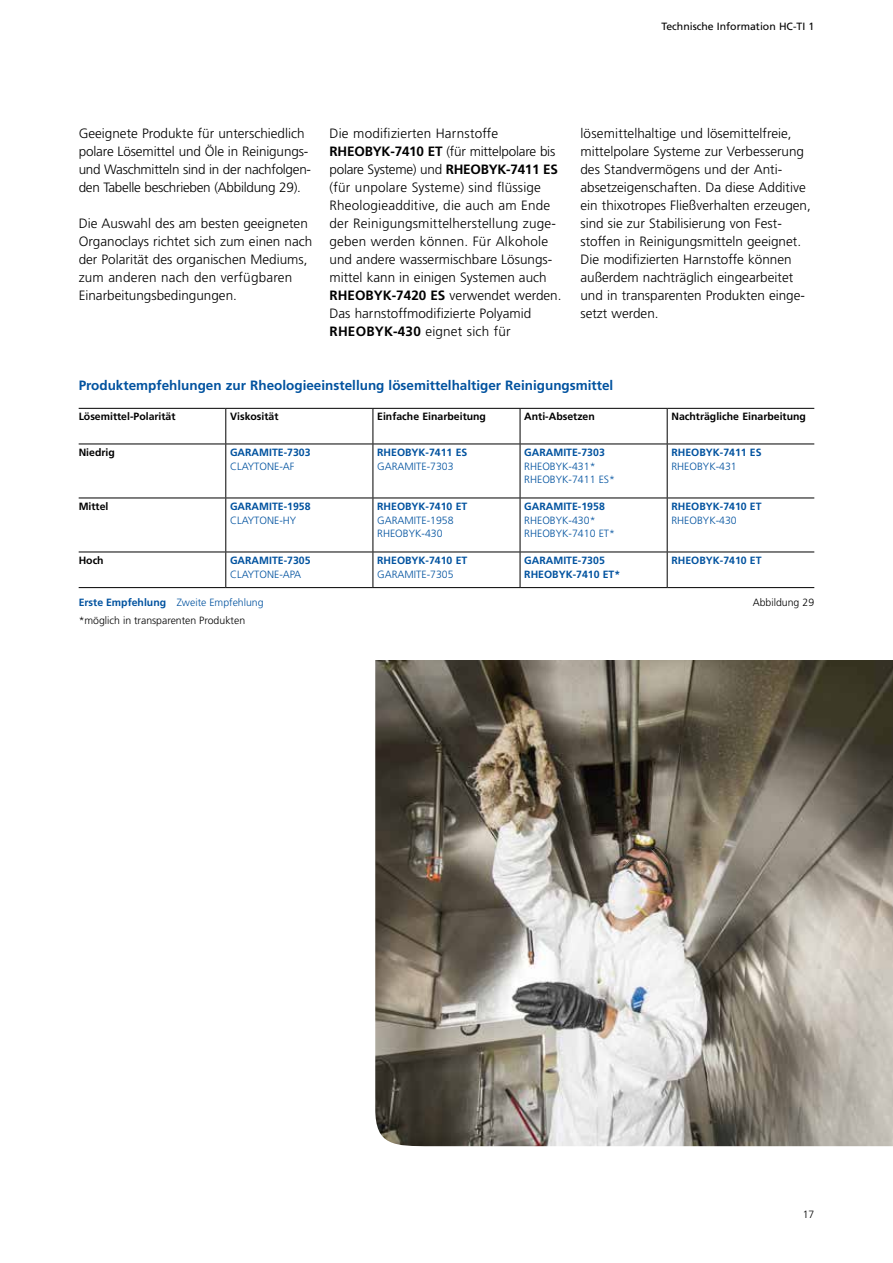
<style>
.page{position:relative;width:893px;height:1263px;background:#fff}
.page>*{position:absolute;margin:0;border:0;box-sizing:border-box;transform-origin:0 0}
.t1{font:300 13.5px/18px "Frutiger LT";color:#000}
.t2{font:700 13.5px "Frutiger LT";color:#00529f}
.t3{font:300 10.5px/13.5px "Frutiger LT";color:#00529f}
.t4{font:700 10.5px/13.5px "Frutiger LT";color:#00529f}
.t5{font:700 10.5px "Frutiger LT";color:#000}
.t6{font:300 10.5px "Frutiger LT";color:#000}
.t7{font:10.5px "Frutiger LT";color:#000}
.s1{font-weight:700}
</style>
<div class="page">
<svg style="left:79px;top:409px;width:735px;height:178px"></svg>
<hr style="left:225px;top:409px;width:1px;height:35px;background:#000">
<hr style="left:373px;top:409px;width:1px;height:35px;background:#000">
<hr style="left:520px;top:409px;width:1px;height:35px;background:#000">
<hr style="left:667px;top:409px;width:1px;height:35px;background:#000">
<hr style="left:225px;top:444px;width:1px;height:54px;background:#000">
<hr style="left:373px;top:444px;width:1px;height:54px;background:#000">
<hr style="left:520px;top:444px;width:1px;height:54px;background:#000">
<hr style="left:667px;top:444px;width:1px;height:54px;background:#000">
<hr style="left:225px;top:498px;width:1px;height:54px;background:#000">
<hr style="left:373px;top:498px;width:1px;height:54px;background:#000">
<hr style="left:520px;top:498px;width:1px;height:54px;background:#000">
<hr style="left:667px;top:498px;width:1px;height:54px;background:#000">
<hr style="left:225px;top:552px;width:1px;height:35px;background:#000">
<hr style="left:373px;top:552px;width:1px;height:35px;background:#000">
<hr style="left:520px;top:552px;width:1px;height:35px;background:#000">
<hr style="left:667px;top:552px;width:1px;height:35px;background:#000">
<hr style="left:79px;top:498px;width:147px;height:1px;background:#000">
<hr style="left:226px;top:498px;width:147px;height:1px;background:#000">
<hr style="left:373px;top:498px;width:147px;height:1px;background:#000">
<hr style="left:520px;top:498px;width:147px;height:1px;background:#000">
<hr style="left:667px;top:498px;width:147px;height:1px;background:#000">
<hr style="left:79px;top:552px;width:147px;height:1px;background:#000">
<hr style="left:226px;top:552px;width:147px;height:1px;background:#000">
<hr style="left:373px;top:552px;width:147px;height:1px;background:#000">
<hr style="left:520px;top:552px;width:147px;height:1px;background:#000">
<hr style="left:667px;top:552px;width:147px;height:1px;background:#000">
<hr style="left:79px;top:587px;width:147px;height:1px;background:#000">
<hr style="left:226px;top:587px;width:147px;height:1px;background:#000">
<hr style="left:373px;top:587px;width:147px;height:1px;background:#000">
<hr style="left:520px;top:587px;width:147px;height:1px;background:#000">
<hr style="left:667px;top:587px;width:147px;height:1px;background:#000">
<hr style="left:79px;top:408px;width:147px;height:1px;background:#000">
<hr style="left:226px;top:408px;width:147px;height:1px;background:#000">
<hr style="left:373px;top:408px;width:147px;height:1px;background:#000">
<hr style="left:520px;top:408px;width:147px;height:1px;background:#000">
<hr style="left:667px;top:408px;width:147px;height:1px;background:#000">
<hr style="left:79px;top:444px;width:147px;height:1px;background:#000">
<hr style="left:226px;top:444px;width:147px;height:1px;background:#000">
<hr style="left:373px;top:444px;width:147px;height:1px;background:#000">
<hr style="left:520px;top:444px;width:147px;height:1px;background:#000">
<hr style="left:667px;top:444px;width:147px;height:1px;background:#000">
<img style="left:375px;top:660px;width:518px;height:486px">
<p class="t7" style="left:661px;top:20px;width:154px">Technische Information HC-TI 1</p>
<p class="t1" style="left:79px;top:124px;width:234px">Geeignete Produkte für unterschiedlich polare Lösemittel und Öle in Reinigungs&shy;und Waschmitteln sind in der nachfolgen&shy;den Tabelle beschrieben (Abbildung 29).</p>
<p class="t1" style="left:79px;top:214px;width:235px">Die Auswahl des am besten geeigneten Organoclays richtet sich zum einen nach der Polarität des organischen Mediums, zum anderen nach den verfügbaren Einarbeitungsbedingungen.</p>
<p class="t1" style="left:330px;top:124px;width:233px">Die modifizierten Harnstoffe <span class="s1">RHEOBYK-7410 ET</span> (für mittelpolare bis polare Systeme) und <span class="s1">RHEOBYK-7411 ES </span>(für unpolare Systeme) sind flüssige Rheologieadditive, die auch am Ende der Reinigungsmittelherstellung zuge&shy;geben werden können. Für Alkohole und andere wassermischbare Lösungs&shy;mittel kann in einigen Systemen auch <span class="s1">RHEOBYK-7420 ES</span> verwendet werden.<br>Das harnstoffmodifizierte Polyamid <span class="s1">RHEOBYK-430</span> eignet sich für</p>
<p class="t1" style="left:580px;top:124px;width:232px">lösemittelhaltige und lösemittelfreie, mittelpolare Systeme zur Verbesserung des Standvermögens und der Anti&shy;absetzeigenschaften. Da diese Additive ein thixotropes Fließverhalten erzeugen, sind sie zur Stabilisierung von Fest&shy;stoffen in Reinigungsmitteln geeignet.<br>Die modifizierten Harnstoffe können außerdem nachträglich eingearbeitet und in transparenten Produkten einge&shy;setzt werden.</p>
<p class="t2" style="left:79px;top:377px;width:536px">Produktempfehlungen zur Rheologieeinstellung lösemittelhaltiger Reinigungsmittel</p>
<p class="t5" style="left:79px;top:411px;width:98px">Lösemittel-Polarität</p>
<p class="t5" style="left:230px;top:411px;width:50px">Viskosität</p>
<p class="t5" style="left:377px;top:411px;width:110px">Einfache Einarbeitung</p>
<p class="t5" style="left:524px;top:411px;width:72px">Anti-Absetzen</p>
<p class="t5" style="left:671px;top:411px;width:136px">Nachträgliche Einarbeitung</p>
<p class="t5" style="left:79px;top:446px;width:38px">Niedrig</p>
<p class="t4" style="left:230px;top:446px;width:82px">GARAMITE-7303</p>
<p class="t3" style="left:230px;top:459px;width:66px">CLAYTONE-AF</p>
<p class="t4" style="left:377px;top:446px;width:92px">RHEOBYK-7411 ES</p>
<p class="t3" style="left:377px;top:459px;width:78px">GARAMITE-7303</p>
<p class="t4" style="left:524px;top:446px;width:82px">GARAMITE-7303</p>
<p class="t3" style="left:524px;top:459px;width:92px">RHEOBYK-431*<br>RHEOBYK-7411 ES*</p>
<p class="t4" style="left:671px;top:446px;width:92px">RHEOBYK-7411 ES</p>
<p class="t3" style="left:671px;top:459px;width:67px">RHEOBYK-431</p>
<p class="t5" style="left:79px;top:500px;width:31px">Mittel</p>
<p class="t4" style="left:230px;top:500px;width:82px">GARAMITE-1958</p>
<p class="t3" style="left:230px;top:513px;width:68px">CLAYTONE-HY</p>
<p class="t5" style="left:79px;top:554px;width:27px">Hoch</p>
<p class="t4" style="left:230px;top:554px;width:82px">GARAMITE-7305</p>
<p class="t3" style="left:230px;top:567px;width:73px">CLAYTONE-APA</p>
<p class="t4" style="left:377px;top:500px;width:92px">RHEOBYK-7410 ET</p>
<p class="t3" style="left:377px;top:513px;width:78px">GARAMITE-1958<br>RHEOBYK-430</p>
<p class="t4" style="left:377px;top:554px;width:92px">RHEOBYK-7410 ET</p>
<p class="t3" style="left:377px;top:567px;width:78px">GARAMITE-7305</p>
<p class="t4" style="left:524px;top:500px;width:82px">GARAMITE-1958</p>
<p class="t3" style="left:524px;top:513px;width:92px">RHEOBYK-430*<br>RHEOBYK-7410 ET*</p>
<p class="t4" style="left:671px;top:500px;width:92px">RHEOBYK-7410 ET</p>
<p class="t3" style="left:671px;top:513px;width:67px">RHEOBYK-430</p>
<p class="t4" style="left:524px;top:554px;width:98px">GARAMITE-7305<br>RHEOBYK-7410 ET*</p>
<p class="t4" style="left:671px;top:554px;width:92px">RHEOBYK-7410 ET</p>
<p class="t3" style="left:79px;top:596px;width:186px"><span class="s1">Erste Empfehlung</span> Zweite Empfehlung</p>
<p class="t6" style="left:753px;top:596px;width:63px">Abbildung 29</p>
<p class="t6" style="left:79px;top:614px;width:168px">*möglich in transparenten Produkten</p>
<p class="t6" style="left:803px;top:1208px;width:13px">17</p>
</div>
